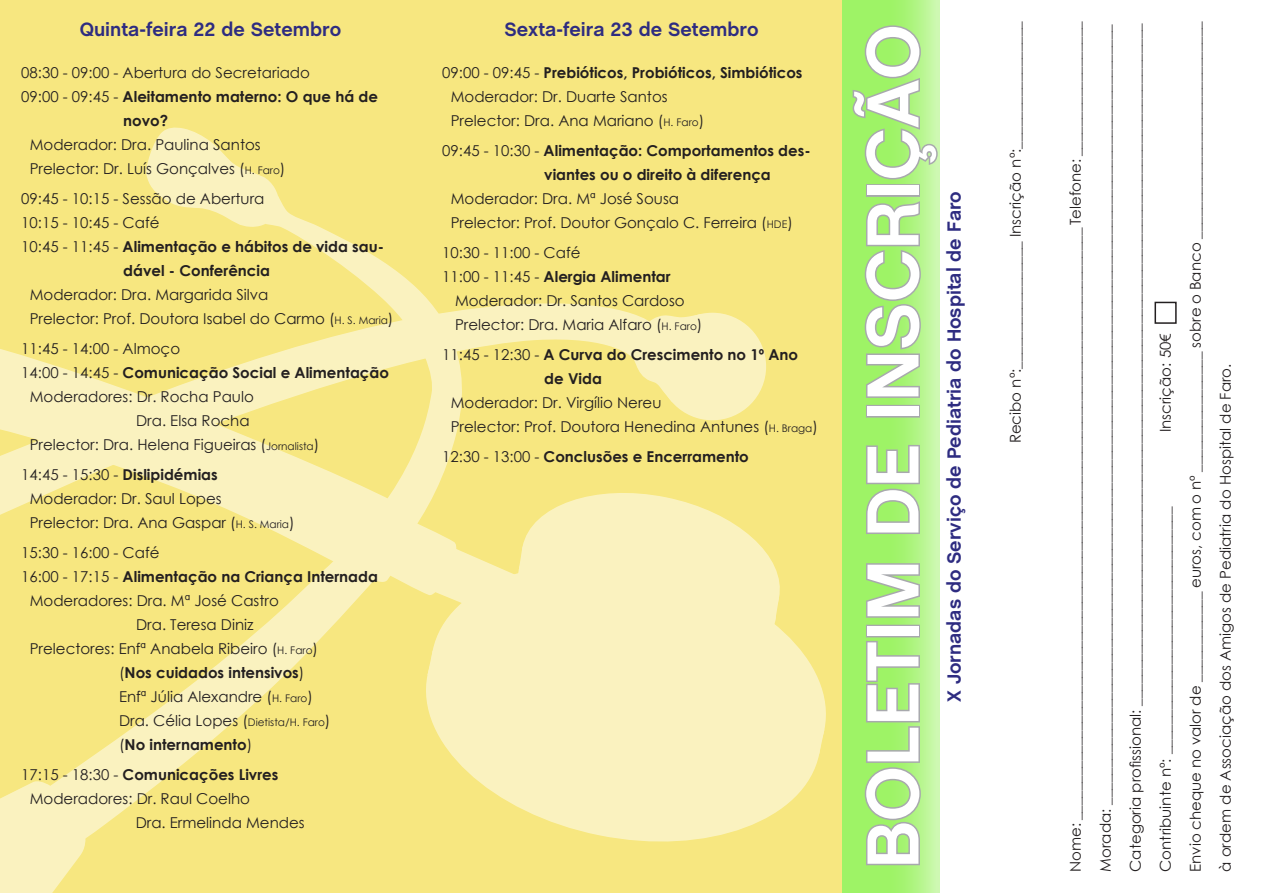
<style>
.page{position:relative;width:1263px;height:893px;background:#fff}
.page>*{position:absolute;margin:0;border:0;box-sizing:border-box;transform-origin:0 0}
.t1{font:700 75px "Chalet";color:#fff}
.t2{font:700 19.5px "Chalet";color:#2e2c81}
.t3{font:15px "Century Gothic";color:#231f20}
.t4{font:700 15px/24px "Century Gothic";color:#231f20}
.s1{font-weight:400}
.s2{font-size:10.5px}
</style>
<div class="page">
<div style="left:0;top:0;width:842px;height:893px;background:#f7e780"></div>
<svg style="left:842px;top:0;width:97px;height:893px;background:#acf47c"></svg>
<svg style="left:863px;top:639px;width:59px;height:228px;background:#a4df7f"></svg>
<div style="left:866px;top:625px;width:54px;height:12px;border:3px solid #a8a9ad"></div>
<svg style="left:860px;top:562px;width:61px;height:57px;background:#a4da82"></svg>
<svg style="left:864px;top:443px;width:57px;height:92px;background:#a4dc81"></svg>
<div style="left:866px;top:405px;width:54px;height:13px;border:3px solid #a8a9ad"></div>
<svg style="left:863px;top:199px;width:59px;height:200px;background:#a4de80"></svg>
<div style="left:866px;top:184px;width:54px;height:13px;border:3px solid #a8a9ad"></div>
<svg style="left:851px;top:24px;width:88px;height:157px;background:#a9e582"></svg>
<svg style="left:479px;top:623px;width:347px;height:219px;fill:#faf2bf"></svg>
<div style="left:479px;top:651px;width:345px;height:103px;background:#faf2bf"></div>
<svg style="left:514px;top:494px;width:273px;height:168px;fill:#faf2bf"></svg>
<svg style="left:479px;top:521px;width:300px;height:102px;background:#f9f0b8"></svg>
<div style="left:658px;top:313px;width:108px;height:107px;background:#faf2bf;border-radius:50%"></div>
<svg style="left:649px;top:314px;width:50px;height:88px"></svg>
<svg style="left:146px;top:127px;width:132px;height:69px"></svg>
<svg style="left:67px;top:196px;width:412px;height:630px"></svg>
<svg style="left:0;top:774px;width:103px;height:119px"></svg>
<svg style="left:0;top:284px;width:649px;height:237px"></svg>
<div style="left:1154px;top:302px;width:23px;height:22px;border:2px solid #231f20"></div>
<p class="t2" style="left:80px;top:18px;width:263px">Quinta-feira 22 de Setembro</p>
<p class="t3" style="left:21px;top:62px;width:290px">08:30 - 09:00 - Abertura do Secretariado</p>
<p class="t4" style="left:123px;top:84px;width:256px;text-indent:-102px"><span class="s1">09:00 - 09:45 -</span> Aleitamento materno: O que há de novo?</p>
<p class="t3" style="left:30px;top:134px;width:232px">Moderador: Dra. Paulina Santos</p>
<p class="t3" style="left:30px;top:158px;width:257px">Prelector: Dr. Luís Gonçalves (<span class="s2">H. Faro</span>)</p>
<p class="t3" style="left:21px;top:188px;width:245px">09:45 - 10:15 - Sessão de Abertura</p>
<p class="t3" style="left:21px;top:212px;width:140px">10:15 - 10:45 - Café</p>
<p class="t4" style="left:123px;top:234px;width:262px;text-indent:-102px"><span class="s1">10:45 - 11:45 -</span> Alimentação e hábitos de vida sau&shy;dável - Conferência</p>
<p class="t3" style="left:30px;top:284px;width:240px">Moderador: Dra. Margarida Silva</p>
<p class="t3" style="left:30px;top:308px;width:365px">Prelector: Prof. Doutora Isabel do Carmo (<span class="s2">H. S. Maria</span>)</p>
<p class="t3" style="left:21px;top:338px;width:160px">11:45 - 14:00 - Almoço</p>
<p class="t4" style="left:21px;top:360px;width:369px"><span class="s1">14:00 - 14:45 -</span> Comunicação Social e Alimentação</p>
<p class="t3" style="left:30px;top:386px;width:226px">Moderadores: Dr. Rocha Paulo</p>
<p class="t3" style="left:136px;top:410px;width:115px">Dra. Elsa Rocha</p>
<p class="t3" style="left:30px;top:434px;width:291px">Prelector: Dra. Helena Figueiras (<span class="s2">Jornalista</span>)</p>
<p class="t4" style="left:21px;top:462px;width:198px"><span class="s1">14:45 - 15:30 -</span> Dislipidémias</p>
<p class="t3" style="left:30px;top:488px;width:193px">Moderador: Dr. Saul Lopes</p>
<p class="t3" style="left:30px;top:512px;width:266px">Prelector: Dra. Ana Gaspar (<span class="s2">H. S. Maria</span>)</p>
<p class="t3" style="left:21px;top:542px;width:140px">15:30 - 16:00 - Café</p>
<p class="t4" style="left:21px;top:564px;width:358px"><span class="s1">16:00 - 17:15 -</span> Alimentação na Criança Internada</p>
<p class="t3" style="left:30px;top:590px;width:251px">Moderadores: Dra. Mª José Castro</p>
<p class="t3" style="left:136px;top:614px;width:119px">Dra. Teresa Diniz</p>
<p class="t3" style="left:30px;top:638px;width:290px">Prelectores: Enfª Anabela Ribeiro (<span class="s2">H. Faro</span>)</p>
<p class="t4" style="left:119px;top:660px;width:187px"><span class="s1">(</span>Nos cuidados intensivos<span class="s1">)</span></p>
<p class="t3" style="left:119px;top:686px;width:195px">Enfª Júlia Alexandre (<span class="s2">H. Faro</span>)</p>
<p class="t3" style="left:119px;top:710px;width:213px">Dra. Célia Lopes (<span class="s2">Dietista/H. Faro</span>)</p>
<p class="t4" style="left:119px;top:732px;width:135px"><span class="s1">(</span>No internamento<span class="s1">)</span></p>
<p class="t4" style="left:21px;top:762px;width:259px"><span class="s1">17:15 - 18:30 -</span> Comunicações Livres</p>
<p class="t3" style="left:30px;top:788px;width:222px">Moderadores: Dr. Raul Coelho</p>
<p class="t3" style="left:136px;top:812px;width:170px">Dra. Ermelinda Mendes</p>
<p class="t2" style="left:504px;top:18px;width:256px">Sexta-feira 23 de Setembro</p>
<p class="t4" style="left:442px;top:60px;width:362px"><span class="s1">09:00 - 09:45 -</span> Prebióticos, Probióticos, Simbióticos</p>
<p class="t3" style="left:451px;top:86px;width:218px">Moderador: Dr. Duarte Santos</p>
<p class="t3" style="left:451px;top:110px;width:255px">Prelector: Dra. Ana Mariano (<span class="s2">H. Faro</span>)</p>
<p class="t4" style="left:544px;top:138px;width:268px;text-indent:-102px"><span class="s1">09:45 - 10:30 -</span> Alimentação: Comportamentos des&shy;viantes ou o direito à diferença</p>
<p class="t3" style="left:451px;top:188px;width:230px">Moderador: Dra. Mª José Sousa</p>
<p class="t3" style="left:451px;top:212px;width:344px">Prelector: Prof. Doutor Gonçalo C. Ferreira (<span class="s2">HDE</span>)</p>
<p class="t3" style="left:442px;top:242px;width:140px">10:30 - 11:00 - Café</p>
<p class="t4" style="left:442px;top:264px;width:230px"><span class="s1">11:00 - 11:45 -</span> Alergia Alimentar</p>
<p class="t3" style="left:455px;top:290px;width:231px">Moderador: Dr. Santos Cardoso</p>
<p class="t3" style="left:455px;top:314px;width:249px">Prelector: Dra. Maria Alfaro (<span class="s2">H. Faro</span>)</p>
<p class="t4" style="left:544px;top:342px;width:255px;text-indent:-102px"><span class="s1">11:45 - 12:30 -</span> A Curva do Crescimento no 1º Ano de Vida</p>
<p class="t3" style="left:451px;top:392px;width:212px">Moderador: Dr. Virgílio Nereu</p>
<p class="t3" style="left:451px;top:416px;width:369px">Prelector: Prof. Doutora Henedina Antunes (<span class="s2">H. Braga</span>)</p>
<p class="t4" style="left:442px;top:444px;width:308px"><span class="s1">12:30 - 13:00 -</span> Conclusões e Encerramento</p>
<p class="t3" style="left:1005px;top:443px;width:424px;rotate:-90deg">Recibo nº:_________________ Inscrição nº:_________________</p>
<p class="t1" style="left:848px;top:869px;width:846px;rotate:-90deg">BOLETIM DE INSCRIÇÃO</p>
<p class="t3" style="left:1065px;top:872px;width:852px;rotate:-90deg">Nome: _______________________________________________________________________________ Telefone: __________________</p>
<p class="t3" style="left:1095px;top:872px;width:849px;rotate:-90deg">Morada: ________________________________________________________________________________________________________</p>
<p class="t3" style="left:1125px;top:872px;width:850px;rotate:-90deg">Categoria profissional: ___________________________________________________________________________________________</p>
<p class="t2" style="left:942px;top:702px;width:512px;rotate:-90deg">X Jornadas do Serviço de Pediatria do Hospital de Faro</p>
<p class="t3" style="left:1155px;top:432px;width:100px;rotate:-90deg">Inscrição: 50€</p>
<p class="t3" style="left:1155px;top:872px;width:366px;rotate:-90deg">Contribuinte nº: _________________________________</p>
<p class="t3" style="left:1185px;top:872px;width:852px;rotate:-90deg">Envio cheque no valor de ____________ euros, com o nº ________________ sobre o Banco _____________________________</p>
<p class="t3" style="left:1215px;top:872px;width:510px;rotate:-90deg">à ordem de Associação dos Amigos de Pediatria do Hospital de Faro.</p>
</div>
